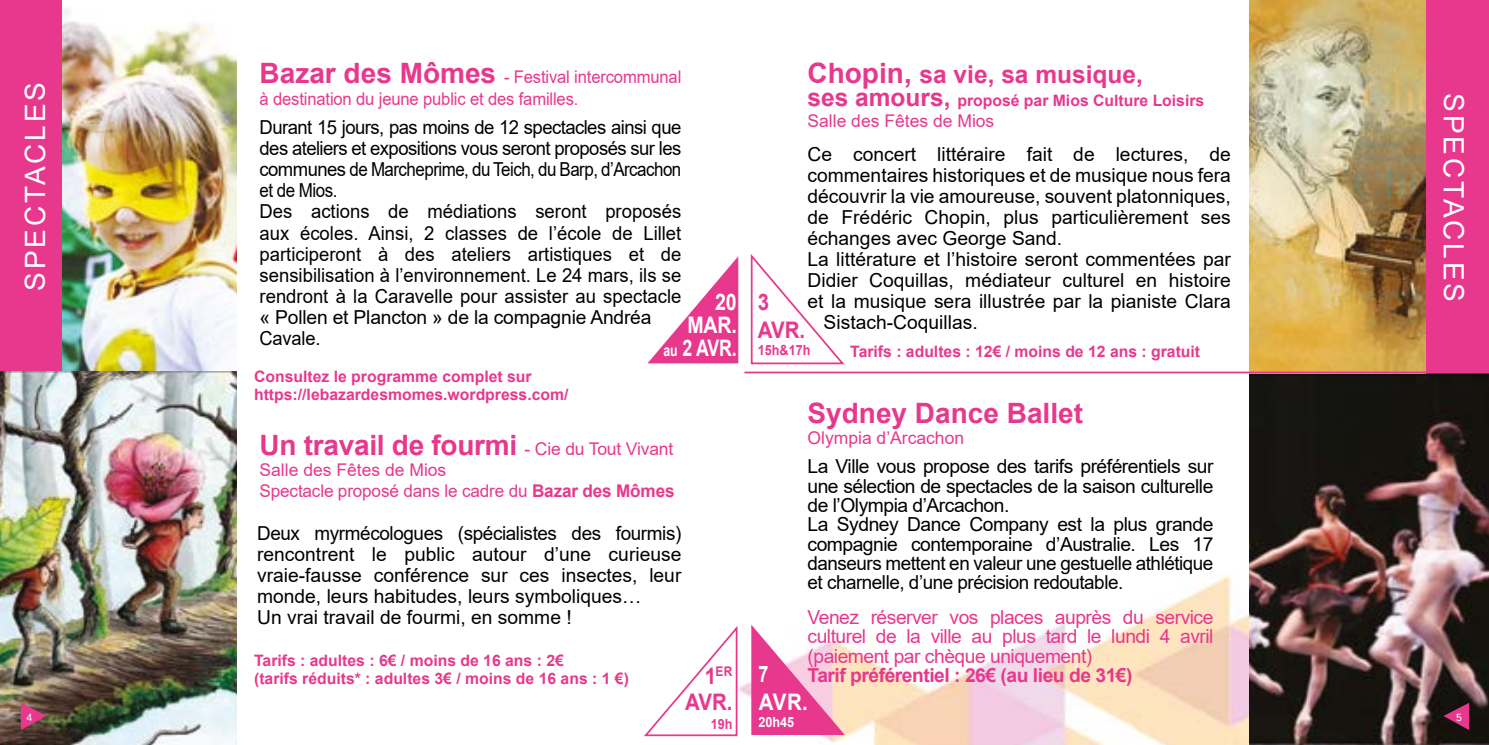
<style>
.page{position:relative;width:1489px;height:745px;background:#fff}
.page>*{position:absolute;margin:0;border:0;box-sizing:border-box;transform-origin:0 0}
.t1{font:700 28px "Arial";color:#e7388d}
.t2{font:28px "Arial";letter-spacing:.1em;color:#fff}
.t3{font:700 24.5px "Arial";color:#e7388d}
.t4{font:700 22.75px/22.8px "Arial";letter-spacing:-.01em;color:#fff;text-align:right;scale:.86 1}
.t5{font:700 22.75px/27.3px "Arial";letter-spacing:-.035em;color:#e7388d;scale:.9 1}
.t6{font:700 22.75px/27.3px "Arial";letter-spacing:-.01em;color:#fff;scale:.79 1}
.t7{font:19.25px/21px "Arial";color:#000}
.t8{font:19.25px/21px "Arial";color:#000;scale:.96 1}
.t9{font:19.25px/19.2px "Arial";letter-spacing:-.025em;color:#000}
.t10{font:19.25px/19.2px "Arial";letter-spacing:-.025em;color:#e7388d;text-align:justify}
.t11{font:700 19.25px "Arial";letter-spacing:-.025em;color:#e7388d}
.t12{font:17.5px/21px "Arial";letter-spacing:-.01em;color:#e7388d}
.t13{font:17.5px/21px "Arial";letter-spacing:-.01em;color:#e7388d;scale:.95 1}
.t14{font:700 15.75px/17.5px "Arial";color:#e7388d}
.t15{font:700 14px "Arial";color:#e7388d;scale:.9 1}
.t16{font:700 14px "Arial";color:#fff;scale:.9 1}
.t17{font:700 13.3px "Arial";color:#e7388d;scale:.9 1}
.t18{font:10.5px "Arimo";color:#fff}
.s1{font-size:28px}
.s2{font-size:24.5px}
.s3{font-size:15.75px}
.s4{font-weight:400;font-size:17.5px}
.s5{font-weight:700}
</style>
<div class="page">
<img style="left:644px;top:256px;width:605px;height:488px">
<div style="left:0;top:0;width:62px;height:371px;background:#e7388d"></div>
<div style="left:1425px;top:0;width:63px;height:373px;background:#e7388d"></div>
<svg style="left:647px;top:256px;width:91px;height:107px"></svg>
<svg style="left:749px;top:254px;width:97px;height:111px"></svg>
<svg style="left:644px;top:625px;width:95px;height:111px"></svg>
<svg style="left:749px;top:624px;width:97px;height:111px"></svg>
<img style="left:1249px;top:373px;width:239px;height:371px">
<img style="left:62px;top:9px;width:175px;height:362px">
<img style="left:0;top:371px;width:237px;height:373px">
<svg style="left:21px;top:702px;width:25px;height:27px"></svg>
<svg style="left:1443px;top:702px;width:25px;height:27px"></svg>
<img style="left:1249px;top:0;width:176px;height:371px">
<hr style="left:744px;top:371px;width:744px;height:2px;background:#e7388d">
<h1 class="t2" style="left:16px;top:290px;width:210px;rotate:-90deg">SPECTACLES</h1>
<h1 class="t1" style="left:259px;top:54px;width:238px">Bazar des Mômes</h1>
<p class="t3" style="left:807px;top:58px;width:337px"><span class="s1">Chopin,</span> sa vie, sa musique,</p>
<p class="t14" style="left:807px;top:92px;width:398px"><span class="s2">ses amours,</span> proposé par Mios Culture Loisirs</p>
<p class="t12" style="left:807px;top:110px;width:188px">Salle des Fêtes de Mios</p>
<p class="t13" style="left:259px;top:67px;width:445px;text-indent:244px">- Festival intercommunal à destination du jeune public et des familles.</p>
<p class="t8" style="left:259px;top:117px;width:441px">Durant 15 jours, pas moins de 12 spectacles ainsi que des ateliers et expositions vous seront proposés sur les communes de Marcheprime, du Teich, du Barp, d’Arcachon et de Mios.<br>Des actions de médiations seront proposés aux écoles. Ainsi, 2 classes de l’école de Lillet participeront à des ateliers artistiques et de sensibilisation à l’environnement. Le 24 mars, ils se rendront à la Caravelle pour assister au spectacle « Pollen et Plancton » de la compagnie Andréa Cavale.</p>
<p class="t7" style="left:807px;top:143px;width:425px">Ce concert littéraire fait de lectures, de</p>
<p class="t7" style="left:807px;top:164px;width:425px">commentaires historiques et de musique nous fera</p>
<p class="t7" style="left:807px;top:185px;width:425px">découvrir la vie amoureuse, souvent platonniques,</p>
<p class="t7" style="left:807px;top:206px;width:425px">de Frédéric Chopin, plus particulièrement ses</p>
<p class="t7" style="left:807px;top:227px;width:256px">échanges avec George Sand.</p>
<p class="t7" style="left:807px;top:248px;width:425px">La littérature et l’histoire seront commentées par</p>
<p class="t7" style="left:807px;top:269px;width:425px">Didier Coquillas, médiateur culturel en histoire</p>
<p class="t7" style="left:807px;top:290px;width:425px">et la musique sera illustrée par la pianiste Clara</p>
<p class="t7" style="left:823px;top:311px;width:156px">Sistach-Coquillas.</p>
<p class="t4" style="left:663px;top:291px;width:87px">20<br>MAR.<br><span class="s3">au</span> 2 AVR.</p>
<p class="t5" style="left:757px;top:289px;width:54px">3<br>AVR.</p>
<p class="t15" style="left:757px;top:339px;width:60px">15h&amp;17h</p>
<p class="t14" style="left:850px;top:343px;width:351px">Tarifs : adultes : 12€ / moins de 12 ans : gratuit</p>
<h1 class="t2" style="left:1472px;top:93px;width:210px;rotate:90deg">SPECTACLES</h1>
<p class="t14" style="left:254px;top:367px;width:316px">Consultez le programme complet sur https://lebazardesmomes.wordpress.com/</p>
<h1 class="t1" style="left:807px;top:392px;width:277px">Sydney Dance Ballet</h1>
<p class="t12" style="left:807px;top:426px;width:158px">Olympia d’Arcachon</p>
<h1 class="t1" style="left:259px;top:425px;width:415px">Un travail de fourmi <span class="s4">- Cie du Tout Vivant</span></h1>
<p class="t12" style="left:259px;top:459px;width:416px">Salle des Fêtes de Mios<br>Spectacle proposé dans le cadre du <span class="s5">Bazar des Mômes</span></p>
<p class="t9" style="left:807px;top:456px;width:407px">La Ville vous propose des tarifs préférentiels sur une sélection de spectacles de la saison culturelle de l’Olympia d’Arcachon.<br>La Sydney Dance Company est la plus grande compagnie contemporaine d’Australie. Les 17 danseurs mettent en valeur une gestuelle athlétique et charnelle, d’une précision redoutable.</p>
<p class="t10" style="left:807px;top:607px;width:407px">Venez réserver vos places auprès du service culturel de la ville au plus tard le lundi 4 avril (paiement par chèque uniquement)</p>
<p class="t7" style="left:257px;top:521px;width:426px">Deux myrmécologues (spécialistes des fourmis) rencontrent le public autour d’une curieuse vraie-fausse conférence sur ces insectes, leur monde, leurs habitudes, leurs symboliques…<br>Un vrai travail de fourmi, en somme !</p>
<p class="t14" style="left:254px;top:651px;width:376px">Tarifs : adultes : 6€ / moins de 16 ans : 2€<br>(tarifs réduits* : adultes 3€ / moins de 16 ans : 1 €)</p>
<p class="t6" style="left:758px;top:660px;width:64px">7<br>AVR.</p>
<p class="t16" style="left:758px;top:711px;width:41px">20h45</p>
<p class="t17" style="left:715px;top:661px;width:20px">ER</p>
<p class="t5" style="left:685px;top:688px;width:54px">AVR.</p>
<p class="t15" style="left:710px;top:713px;width:26px">19h</p>
<p class="t5" style="left:704px;top:661px;width:14px">1</p>
<p class="t11" style="left:807px;top:661px;width:326px">Tarif préférentiel : 26€ (au lieu de 31€)</p>
<p class="t18" style="left:27px;top:709px;width:7px">4</p>
<p class="t18" style="left:1456px;top:709px;width:7px">5</p>
</div>
